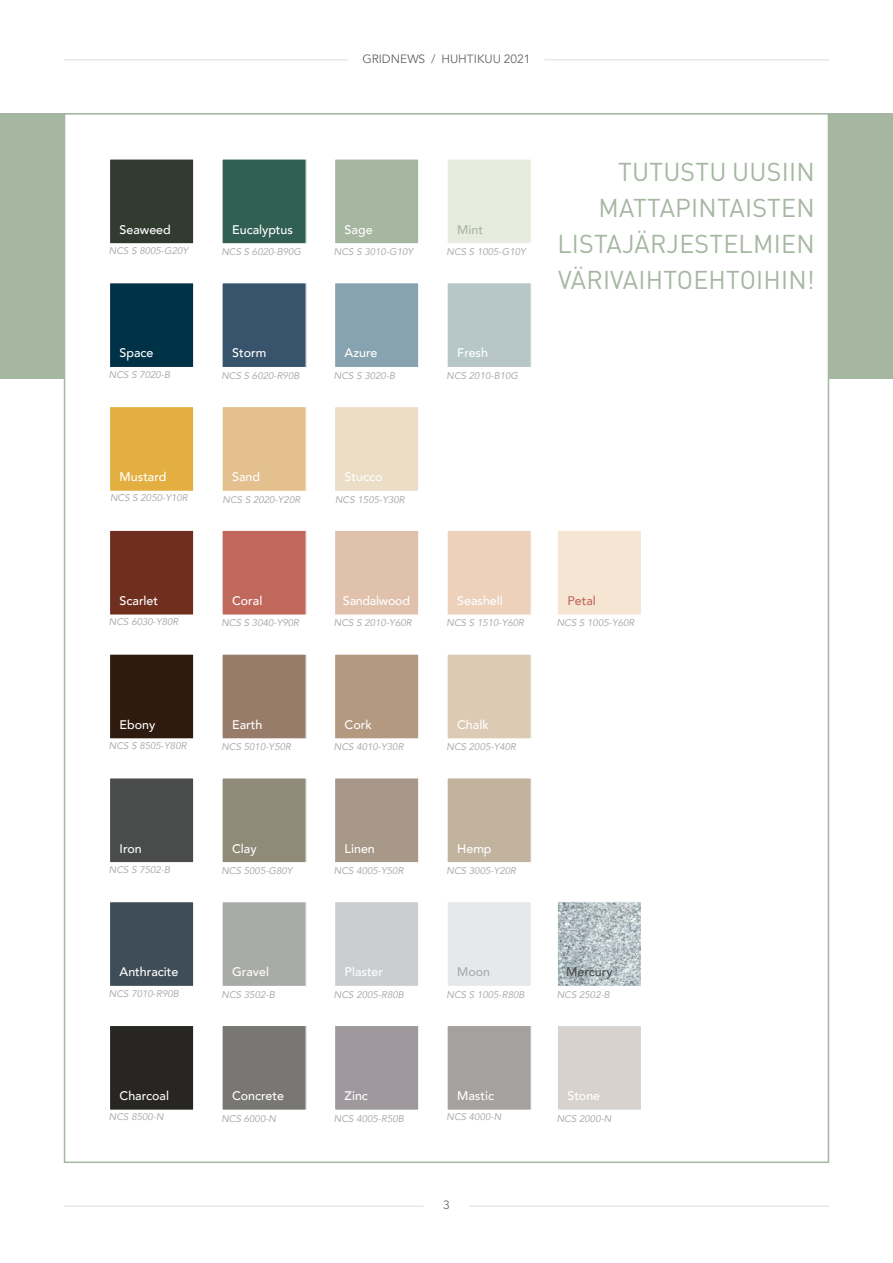
<style>
.page{position:relative;width:893px;height:1263px;background:#fff}
.page>*{position:absolute;margin:0;border:0;box-sizing:border-box;transform-origin:0 0}
.t1{font:25.5px/36px "DINOT";letter-spacing:.01em;color:#a5b6a1;text-align:right}
.t2{font:500 12.45px "Avenir";color:#fff}
.t3{font:500 12.45px "Avenir";letter-spacing:-.02em;color:#fff}
.t4{font:500 12.45px "Avenir";color:#4a4c4c}
.t5{font:500 12.45px "Avenir";color:#c1685c}
.t6{font:500 12.45px "Avenir";color:#a5b6a1}
.t7{font:500 12.45px "Avenir";color:#a9aba7}
.t8{font:12px "Avenir";color:#646463}
.t9{font:italic 9.75px "Avenir";color:#b0abac}
.s1{font-weight:300}
</style>
<div class="page">
<hr style="left:64px;top:1206px;width:360px;height:1px;background:#ddd">
<hr style="left:469px;top:1206px;width:360px;height:1px;background:#ddd">
<hr style="left:64px;top:59px;width:285px;height:1px;background:#ddd">
<hr style="left:544px;top:59px;width:285px;height:1px;background:#ddd">
<div style="left:0;top:113px;width:893px;height:266px;background:#a5b6a1"></div>
<div style="left:64px;top:113px;width:765px;height:1050px;background:#fff;border:2px solid #a5b6a1"></div>
<div style="left:109px;top:406px;width:85px;height:85px;background:#e4af41"></div>
<div style="left:109px;top:406px;width:85px;height:86px;border:1px solid #fff"></div>
<div style="left:222px;top:406px;width:84px;height:85px;background:#e3c08d"></div>
<div style="left:221px;top:406px;width:86px;height:86px;border:1px solid #fff"></div>
<div style="left:335px;top:406px;width:84px;height:85px;background:#ecddc6"></div>
<div style="left:334px;top:406px;width:85px;height:86px;border:1px solid #fff"></div>
<div style="left:109px;top:159px;width:85px;height:85px;background:#313b30"></div>
<div style="left:109px;top:158px;width:85px;height:86px;border:1px solid #fff"></div>
<div style="left:222px;top:159px;width:84px;height:85px;background:#316053"></div>
<div style="left:221px;top:158px;width:86px;height:86px;border:1px solid #fff"></div>
<div style="left:335px;top:159px;width:84px;height:85px;background:#a5b6a1"></div>
<div style="left:334px;top:158px;width:85px;height:86px;border:1px solid #fff"></div>
<div style="left:447px;top:159px;width:84px;height:85px;background:#e8ecdf"></div>
<div style="left:446px;top:158px;width:86px;height:86px;border:1px solid #fff"></div>
<div style="left:109px;top:283px;width:85px;height:85px;background:#003247"></div>
<div style="left:109px;top:282px;width:85px;height:86px;border:1px solid #fff"></div>
<div style="left:222px;top:283px;width:84px;height:85px;background:#37546c"></div>
<div style="left:221px;top:282px;width:86px;height:86px;border:1px solid #fff"></div>
<div style="left:447px;top:283px;width:84px;height:85px;background:#b7c6c7"></div>
<div style="left:446px;top:282px;width:86px;height:86px;border:1px solid #fff"></div>
<div style="left:335px;top:283px;width:84px;height:85px;background:#87a3b1"></div>
<div style="left:334px;top:282px;width:85px;height:86px;border:1px solid #fff"></div>
<div style="left:109px;top:654px;width:85px;height:85px;background:#2f1a10"></div>
<div style="left:109px;top:653px;width:85px;height:86px;border:1px solid #fff"></div>
<div style="left:335px;top:654px;width:84px;height:85px;background:#b29980"></div>
<div style="left:334px;top:653px;width:85px;height:86px;border:1px solid #fff"></div>
<div style="left:222px;top:654px;width:84px;height:85px;background:#977d69"></div>
<div style="left:221px;top:653px;width:86px;height:86px;border:1px solid #fff"></div>
<div style="left:447px;top:654px;width:84px;height:85px;background:#dccab4"></div>
<div style="left:446px;top:653px;width:86px;height:86px;border:1px solid #fff"></div>
<div style="left:109px;top:530px;width:85px;height:85px;background:#702e1f"></div>
<div style="left:109px;top:530px;width:85px;height:86px;border:1px solid #fff"></div>
<div style="left:222px;top:530px;width:84px;height:85px;background:#c1685c"></div>
<div style="left:221px;top:530px;width:86px;height:86px;border:1px solid #fff"></div>
<div style="left:557px;top:530px;width:84px;height:85px;background:#f6e5d3"></div>
<div style="left:557px;top:530px;width:85px;height:86px;border:1px solid #fff"></div>
<div style="left:447px;top:530px;width:84px;height:85px;background:#eed1ba"></div>
<div style="left:446px;top:530px;width:86px;height:86px;border:1px solid #fff"></div>
<div style="left:335px;top:530px;width:84px;height:85px;background:#e0c1ac"></div>
<div style="left:334px;top:530px;width:85px;height:86px;border:1px solid #fff"></div>
<div style="left:447px;top:778px;width:84px;height:85px;background:#c1b39d"></div>
<div style="left:446px;top:777px;width:86px;height:86px;border:1px solid #fff"></div>
<div style="left:222px;top:778px;width:84px;height:85px;background:#908a78"></div>
<div style="left:221px;top:777px;width:86px;height:86px;border:1px solid #fff"></div>
<div style="left:335px;top:778px;width:84px;height:85px;background:#a89889"></div>
<div style="left:334px;top:777px;width:85px;height:86px;border:1px solid #fff"></div>
<div style="left:109px;top:778px;width:85px;height:85px;background:#4a4c4c"></div>
<div style="left:109px;top:777px;width:85px;height:86px;border:1px solid #fff"></div>
<div style="left:109px;top:1025px;width:85px;height:85px;background:#282622"></div>
<div style="left:109px;top:1025px;width:85px;height:86px;border:1px solid #fff"></div>
<div style="left:557px;top:1025px;width:84px;height:85px;background:#d7d2ce"></div>
<div style="left:557px;top:1025px;width:85px;height:86px;border:1px solid #fff"></div>
<div style="left:447px;top:1025px;width:84px;height:85px;background:#a5a19e"></div>
<div style="left:446px;top:1025px;width:86px;height:86px;border:1px solid #fff"></div>
<div style="left:222px;top:1025px;width:84px;height:85px;background:#787774"></div>
<div style="left:221px;top:1025px;width:86px;height:86px;border:1px solid #fff"></div>
<div style="left:335px;top:1025px;width:84px;height:85px;background:#9f999e"></div>
<div style="left:334px;top:1025px;width:85px;height:86px;border:1px solid #fff"></div>
<div style="left:109px;top:902px;width:85px;height:84px;background:#3f4d58"></div>
<div style="left:109px;top:901px;width:85px;height:86px;border:1px solid #fff"></div>
<div style="left:222px;top:902px;width:84px;height:84px;background:#a9aba7"></div>
<div style="left:221px;top:901px;width:86px;height:86px;border:1px solid #fff"></div>
<div style="left:447px;top:902px;width:84px;height:84px;background:#e6e9ec"></div>
<div style="left:446px;top:901px;width:86px;height:86px;border:1px solid #fff"></div>
<div style="left:335px;top:902px;width:84px;height:84px;background:#cbced0"></div>
<div style="left:334px;top:901px;width:85px;height:86px;border:1px solid #fff"></div>
<img style="left:559px;top:903px;width:81px;height:82px">
<div style="left:557px;top:901px;width:85px;height:86px;border:1px solid #fff"></div>
<p class="t8" style="left:362px;top:52px;width:170px">GRIDNEWS <span class="s1">/</span> HUHTIKUU 2021</p>
<p class="t2" style="left:120px;top:219px;width:53px">Seaweed</p>
<p class="t9" style="left:109px;top:245px;width:81px">NCS S 8005-G20Y</p>
<p class="t2" style="left:232px;top:219px;width:62px">Eucalyptus</p>
<p class="t9" style="left:221px;top:246px;width:81px">NCS S 6020-B90G</p>
<p class="t2" style="left:120px;top:342px;width:35px">Space</p>
<p class="t9" style="left:109px;top:368px;width:63px">NCS S 7020-B</p>
<p class="t2" style="left:232px;top:342px;width:36px">Storm</p>
<p class="t9" style="left:221px;top:370px;width:80px">NCS S 6020-R90B</p>
<p class="t2" style="left:345px;top:219px;width:29px">Sage</p>
<p class="t9" style="left:334px;top:246px;width:81px">NCS S 3010-G10Y</p>
<p class="t2" style="left:345px;top:342px;width:34px">Azure</p>
<p class="t9" style="left:334px;top:370px;width:63px">NCS S 3020-B</p>
<p class="t6" style="left:457px;top:219px;width:27px">Mint</p>
<p class="t9" style="left:446px;top:246px;width:81px">NCS S 1005-G10Y</p>
<p class="t2" style="left:457px;top:342px;width:32px">Fresh</p>
<p class="t9" style="left:446px;top:370px;width:73px">NCS 2010-B10G</p>
<h1 class="t1" style="left:557px;top:153px;width:259px">TUTUSTU UUSIIN<br>MATTAPINTAISTEN<br>LISTAJÄRJESTELMIEN<br>VÄRIVAIHTOEHTOIHIN!</h1>
<p class="t2" style="left:120px;top:466px;width:48px">Mustard</p>
<p class="t9" style="left:110px;top:492px;width:79px">NCS S 2050-Y10R</p>
<p class="t2" style="left:232px;top:466px;width:29px">Sand</p>
<p class="t9" style="left:223px;top:493px;width:79px">NCS S 2020-Y20R</p>
<p class="t2" style="left:345px;top:466px;width:39px">Stucco</p>
<p class="t9" style="left:335px;top:493px;width:71px">NCS 1505-Y30R</p>
<p class="t2" style="left:120px;top:590px;width:40px">Scarlet</p>
<p class="t9" style="left:109px;top:616px;width:71px">NCS 6030-Y80R</p>
<p class="t2" style="left:232px;top:590px;width:32px">Coral</p>
<p class="t9" style="left:221px;top:617px;width:79px">NCS S 3040-Y90R</p>
<p class="t3" style="left:343px;top:590px;width:69px">Sandalwood</p>
<p class="t9" style="left:334px;top:617px;width:79px">NCS S 2010-Y60R</p>
<p class="t2" style="left:457px;top:590px;width:47px">Seashell</p>
<p class="t9" style="left:446px;top:617px;width:79px">NCS S 1510-Y60R</p>
<p class="t5" style="left:567px;top:590px;width:30px">Petal</p>
<p class="t9" style="left:557px;top:617px;width:79px">NCS S 1005-Y60R</p>
<p class="t2" style="left:120px;top:714px;width:37px">Ebony</p>
<p class="t9" style="left:109px;top:740px;width:79px">NCS S 8505-Y80R</p>
<p class="t2" style="left:232px;top:714px;width:32px">Earth</p>
<p class="t9" style="left:221px;top:741px;width:71px">NCS 5010-Y50R</p>
<p class="t2" style="left:345px;top:714px;width:29px">Cork</p>
<p class="t9" style="left:334px;top:741px;width:71px">NCS 4010-Y30R</p>
<p class="t2" style="left:457px;top:714px;width:33px">Chalk</p>
<p class="t9" style="left:446px;top:741px;width:71px">NCS 2005-Y40R</p>
<p class="t2" style="left:120px;top:837px;width:24px">Iron</p>
<p class="t9" style="left:109px;top:863px;width:63px">NCS S 7502-B</p>
<p class="t2" style="left:232px;top:837px;width:26px">Clay</p>
<p class="t9" style="left:221px;top:865px;width:73px">NCS 5005-G80Y</p>
<p class="t2" style="left:345px;top:837px;width:32px">Linen</p>
<p class="t9" style="left:334px;top:865px;width:71px">NCS 4005-Y50R</p>
<p class="t2" style="left:457px;top:837px;width:36px">Hemp</p>
<p class="t9" style="left:446px;top:865px;width:71px">NCS 3005-Y20R</p>
<p class="t2" style="left:120px;top:961px;width:60px">Anthracite</p>
<p class="t9" style="left:109px;top:987px;width:72px">NCS 7010-R90B</p>
<p class="t2" style="left:120px;top:1085px;width:51px">Charcoal</p>
<p class="t9" style="left:109px;top:1111px;width:56px">NCS 8500-N</p>
<p class="t2" style="left:232px;top:961px;width:38px">Gravel</p>
<p class="t9" style="left:221px;top:988px;width:55px">NCS 3502-B</p>
<p class="t2" style="left:232px;top:1085px;width:53px">Concrete</p>
<p class="t9" style="left:221px;top:1112px;width:56px">NCS 6000-N</p>
<p class="t2" style="left:345px;top:961px;width:40px">Plaster</p>
<p class="t9" style="left:334px;top:988px;width:72px">NCS 2005-R80B</p>
<p class="t9" style="left:557px;top:988px;width:55px">NCS 2502-B</p>
<p class="t7" style="left:457px;top:961px;width:35px">Moon</p>
<p class="t9" style="left:446px;top:988px;width:80px">NCS S 1005-R80B</p>
<p class="t4" style="left:566px;top:961px;width:48px">Mercury</p>
<p class="t2" style="left:345px;top:1085px;width:25px">Zinc</p>
<p class="t9" style="left:334px;top:1112px;width:72px">NCS 4005-R50B</p>
<p class="t2" style="left:457px;top:1085px;width:38px">Mastic</p>
<p class="t9" style="left:446px;top:1111px;width:56px">NCS 4000-N</p>
<p class="t8" style="left:443px;top:1197px;width:8px">3</p>
<p class="t2" style="left:567px;top:1085px;width:34px">Stone</p>
<p class="t9" style="left:557px;top:1112px;width:56px">NCS 2000-N</p>
</div>
